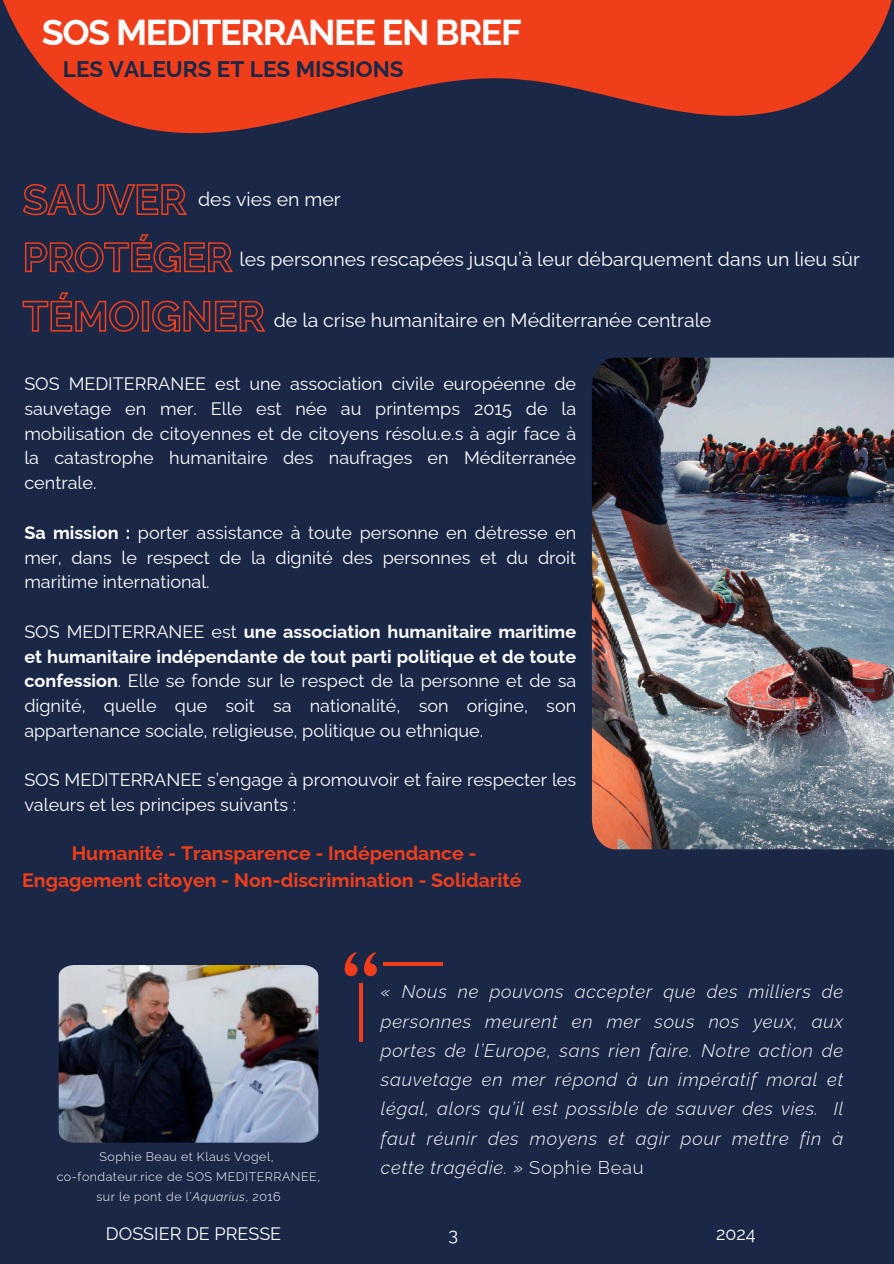
<style>
.page{position:relative;width:894px;height:1264px;background:#fff}
.page>*{position:absolute;margin:0;border:0;box-sizing:border-box;transform-origin:0 0}
.t1{font:700 36px "Raleway";letter-spacing:-.04em;color:#fbfbfb}
.t2{font:700 22.5px "Raleway";color:#1a2747}
.t3{font:19.5px "Raleway";color:#fff}
.t4{font:700 19.5px/27px "Raleway";color:#f03e1b;text-align:center}
.t5{font:italic 300 18.45px/29.2px "Raleway";letter-spacing:.04em;color:#fff;text-align:justify}
.t6{font:18px/24.8px "Raleway";color:#fff;text-align:justify}
.t7{font:300 12.45px/19.6px "Raleway";letter-spacing:.04em;color:#fff;text-align:center}
.s1{font-weight:700}
.s2{font-style:italic}
.s3{font-style:normal}
</style>
<div class="page">
<div style="left:0;top:0;width:893px;height:1263px;background:#1a2747"></div>
<svg style="left:364px;top:963px;width:13px;height:13px"></svg>
<svg style="left:364px;top:952px;width:12px;height:22px"></svg>
<svg style="left:344px;top:963px;width:13px;height:13px"></svg>
<svg style="left:344px;top:952px;width:13px;height:22px"></svg>
<hr style="left:359px;top:982px;width:3px;height:59px;background:#f03e1b">
<hr style="left:383px;top:962px;width:59px;height:3px;background:#f03e1b">
<img style="left:59px;top:965px;width:259px;height:177px">
<img style="left:591px;top:357px;width:302px;height:492px">
<svg style="left:2px;top:0;width:890px;height:134px;fill:#f03e1b"></svg>
<svg style="left:22px;top:184px;width:165px;height:32px"></svg>
<svg style="left:24px;top:234px;width:209px;height:39px"></svg>
<svg style="left:22px;top:292px;width:244px;height:40px"></svg>
<h1 class="t1" style="left:42px;top:4px;width:481px">SOS MEDITERRANEE EN BREF</h1>
<p class="t2" style="left:63px;top:51px;width:342px">LES VALEURS ET LES MISSIONS</p>
<p class="t3" style="left:198px;top:183px;width:144px">des vies en mer</p>
<p class="t3" style="left:239px;top:243px;width:621px">les personnes rescapées jusqu’à leur débarquement dans un lieu sûr</p>
<p class="t3" style="left:274px;top:304px;width:439px">de la crise humanitaire en Méditerranée centrale</p>
<p class="t6" style="left:24px;top:369px;width:553px">SOS MEDITERRANEE est une association civile européenne de sauvetage en mer. Elle est née au printemps 2015 de la mobilisation de citoyennes et de citoyens résolu.e.s à agir face à la catastrophe humanitaire des naufrages en Méditerranée centrale.</p>
<p class="t6" style="left:24px;top:518px;width:553px"><span class="s1">Sa mission :</span> porter assistance à toute personne en détresse en mer, dans le respect de la dignité des personnes et du droit maritime international.</p>
<p class="t6" style="left:24px;top:617px;width:553px">SOS MEDITERRANEE est <span class="s1">une association humanitaire maritime et humanitaire indépendante de tout parti politique et de toute confession</span>. Elle se fonde sur le respect de la personne et de sa dignité, quelle que soit sa nationalité, son origine, son appartenance sociale, religieuse, politique ou ethnique.</p>
<p class="t6" style="left:24px;top:765px;width:553px">SOS MEDITERRANEE s’engage à promouvoir et faire respecter les valeurs et les principes suivants :</p>
<p class="t4" style="left:22px;top:837px;width:501px">Humanité - Transparence - Indépendance -<br>Engagement citoyen - Non-discrimination - Solidarité</p>
<p class="t7" style="left:57px;top:1145px;width:265px">Sophie Beau et Klaus Vogel, co-fondateur.rice de SOS MEDITERRANEE, sur le pont de l’<span class="s2">Aquarius</span>, 2016</p>
<p class="t5" style="left:381px;top:975px;width:464px">« Nous ne pouvons accepter que des milliers de personnes meurent en mer sous nos yeux, aux portes de l’Europe, sans rien faire. Notre action de sauvetage en mer répond à un impératif moral et légal, alors qu’il est possible de sauver des vies. Il faut réunir des moyens et agir pour mettre fin à cette tragédie. » <span class="s3">Sophie Beau</span></p>
<p class="t6" style="left:106px;top:1219px;width:177px">DOSSIER DE PRESSE</p>
<p class="t6" style="left:715px;top:1219px;width:41px">2024</p>
<p class="t6" style="left:448px;top:1220px;width:11px">3</p>
</div>
